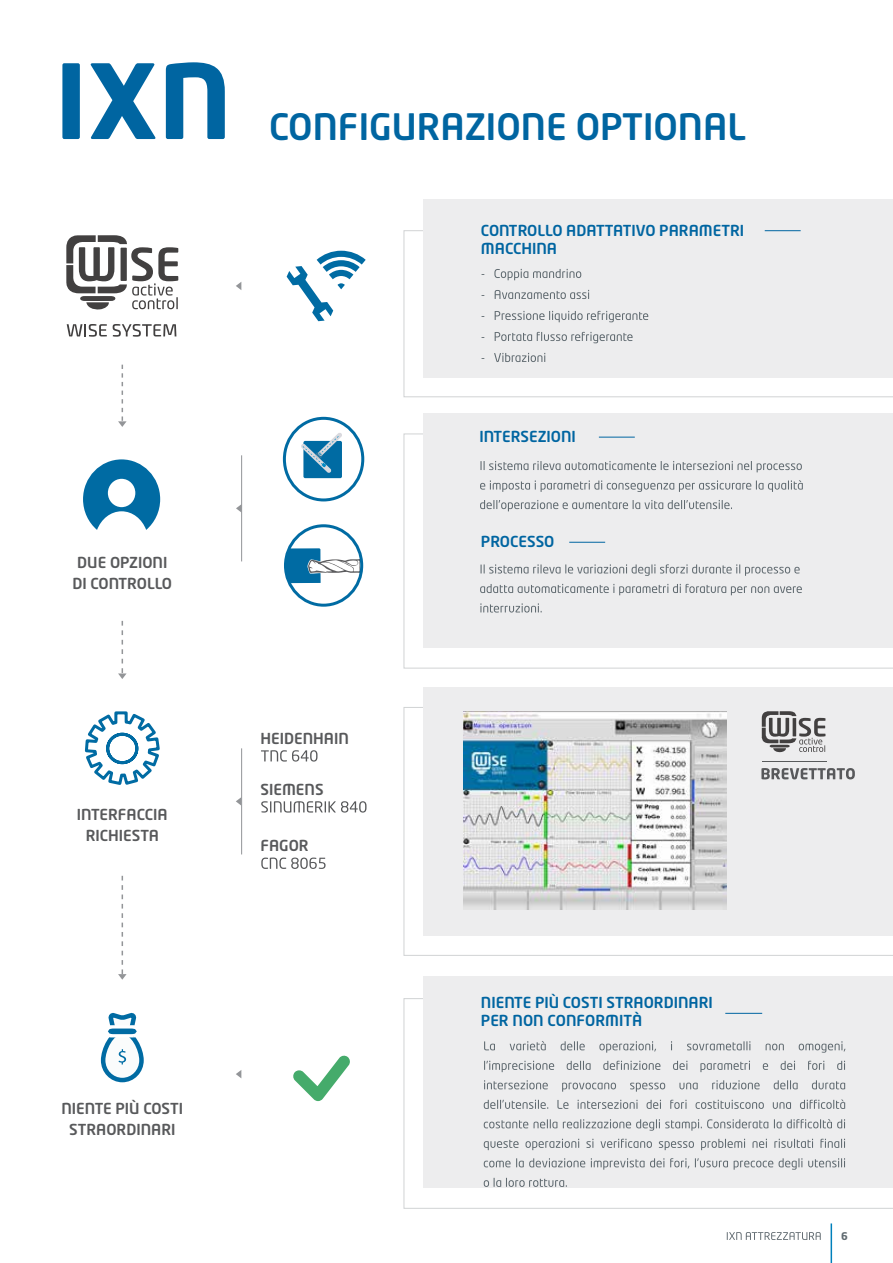
<style>
.page{position:relative;width:893px;height:1263px;background:#fff}
.page>*{position:absolute;margin:0;border:0;box-sizing:border-box;transform-origin:0 0}
.t1{font:700 102px "Neo Tech Std";color:#0065a1}
.t2{font:500 36px "Neo Tech Std";color:#0065a1}
.t3{font:500 15px/18px "Neo Tech Std";color:#0065a1}
.t4{font:500 15px/21px "Neo Tech Std";color:#58595b;text-align:center}
.t5{font:700 10.5px "Neo Tech Std";color:#606a70}
</style>
<div class="page">
<hr style="left:892px;top:0;width:1px;height:1263px;background:#0080bb">
<div style="left:423px;top:687px;width:470px;height:248px;background:#ededee"></div>
<svg style="left:727px;top:1232px;width:94px;height:8px"></svg>
<hr style="left:831px;top:1223px;width:1px;height:40px;background:#0080bb">
<svg style="left:287px;top:251px;width:79px;height:70px"></svg>
<svg style="left:293px;top:1055px;width:57px;height:46px"></svg>
<svg style="left:67px;top:324px;width:40px;height:13px"></svg>
<svg style="left:113px;top:324px;width:63px;height:13px"></svg>
<svg style="left:66px;top:235px;width:112px;height:75px"></svg>
<div style="left:423px;top:200px;width:470px;height:178px;background:#ededee"></div>
<svg style="left:481px;top:269px;width:100px;height:11px"></svg>
<svg style="left:481px;top:290px;width:108px;height:9px"></svg>
<svg style="left:481px;top:311px;width:167px;height:11px"></svg>
<svg style="left:481px;top:332px;width:152px;height:11px"></svg>
<svg style="left:481px;top:353px;width:64px;height:9px"></svg>
<svg style="left:84px;top:711px;width:76px;height:74px"></svg>
<div style="left:98px;top:1026px;width:49px;height:59px;background:#fafcfc;border:4px solid #fff;border-radius:22px"></div>
<svg style="left:99px;top:1012px;width:47px;height:72px"></svg>
<svg style="left:83px;top:459px;width:77px;height:71px"></svg>
<div style="left:423px;top:413px;width:470px;height:235px;background:#ededee"></div>
<hr style="left:599px;top:437px;width:36px;height:1px;background:#0065a1">
<svg style="left:480px;top:461px;width:322px;height:11px"></svg>
<svg style="left:480px;top:480px;width:323px;height:12px"></svg>
<svg style="left:480px;top:500px;width:252px;height:11px"></svg>
<svg style="left:480px;top:564px;width:320px;height:12px"></svg>
<svg style="left:480px;top:584px;width:322px;height:11px"></svg>
<svg style="left:480px;top:603px;width:62px;height:9px"></svg>
<svg style="left:761px;top:711px;width:64px;height:41px"></svg>
<hr style="left:762px;top:761px;width:65px;height:1px;background:#585a5b">
<svg style="left:118px;top:365px;width:9px;height:62px"></svg>
<svg style="left:118px;top:621px;width:9px;height:58px"></svg>
<svg style="left:118px;top:876px;width:9px;height:104px"></svg>
<hr style="left:241px;top:748px;width:1px;height:106px;background:#939598">
<svg style="left:282px;top:416px;width:83px;height:191px"></svg>
<hr style="left:241px;top:455px;width:1px;height:106px;background:#939598">
<svg style="left:236px;top:504px;width:5px;height:8px"></svg>
<svg style="left:236px;top:797px;width:5px;height:9px"></svg>
<svg style="left:236px;top:1070px;width:5px;height:8px"></svg>
<svg style="left:236px;top:282px;width:5px;height:8px"></svg>
<div style="left:423px;top:977px;width:470px;height:211px;background:#ededee"></div>
<hr style="left:725px;top:1013px;width:37px;height:1px;background:#0065a1">
<svg style="left:484px;top:1041px;width:361px;height:12px"></svg>
<svg style="left:484px;top:1061px;width:361px;height:11px"></svg>
<svg style="left:484px;top:1080px;width:361px;height:12px"></svg>
<svg style="left:484px;top:1099px;width:361px;height:10px"></svg>
<svg style="left:484px;top:1119px;width:361px;height:12px"></svg>
<svg style="left:484px;top:1139px;width:361px;height:11px"></svg>
<svg style="left:484px;top:1158px;width:361px;height:12px"></svg>
<svg style="left:484px;top:1178px;width:83px;height:9px"></svg>
<hr style="left:569px;top:542px;width:36px;height:1px;background:#0065a1">
<hr style="left:765px;top:230px;width:36px;height:1px;background:#0065a1">
<svg style="left:761px;top:768px;width:94px;height:11px"></svg>
<svg style="left:261px;top:750px;width:56px;height:11px"></svg>
<svg style="left:261px;top:801px;width:105px;height:12px"></svg>
<svg style="left:261px;top:857px;width:65px;height:12px"></svg>
<img style="left:463px;top:712px;width:263px;height:197px">
<h1 class="t1" style="left:55px;top:36px;width:178px">IXN</h1>
<h2 class="t2" style="left:269px;top:104px;width:478px">CONFIGURAZIONE OPTIONAL</h2>
<p class="t3" style="left:481px;top:221px;width:265px">CONTROLLO ADATTATIVO PARAMETRI<br>MACCHINA</p>
<p class="t4" style="left:72px;top:551px;width:101px">DUE OPZIONI<br>DI CONTROLLO</p>
<p class="t4" style="left:77px;top:803px;width:92px">INTERFACCIA<br>RICHIESTA</p>
<p class="t4" style="left:260px;top:728px;width:90px">HEIDENHAIN</p>
<p class="t4" style="left:260px;top:779px;width:65px">SIEMENS</p>
<p class="t4" style="left:260px;top:835px;width:50px">FAGOR</p>
<p class="t4" style="left:61px;top:1097px;width:123px">NIENTE PIÙ COSTI<br>STRAORDINARI</p>
<p class="t3" style="left:479px;top:427px;width:98px">INTERSEZIONI</p>
<p class="t3" style="left:481px;top:532px;width:75px">PROCESSO</p>
<p class="t3" style="left:481px;top:993px;width:233px">NIENTE PIÙ COSTI STRAORDINARI<br>PER NON CONFORMITÀ</p>
<p class="t5" style="left:841px;top:1229px;width:8px">6</p>
</div>
